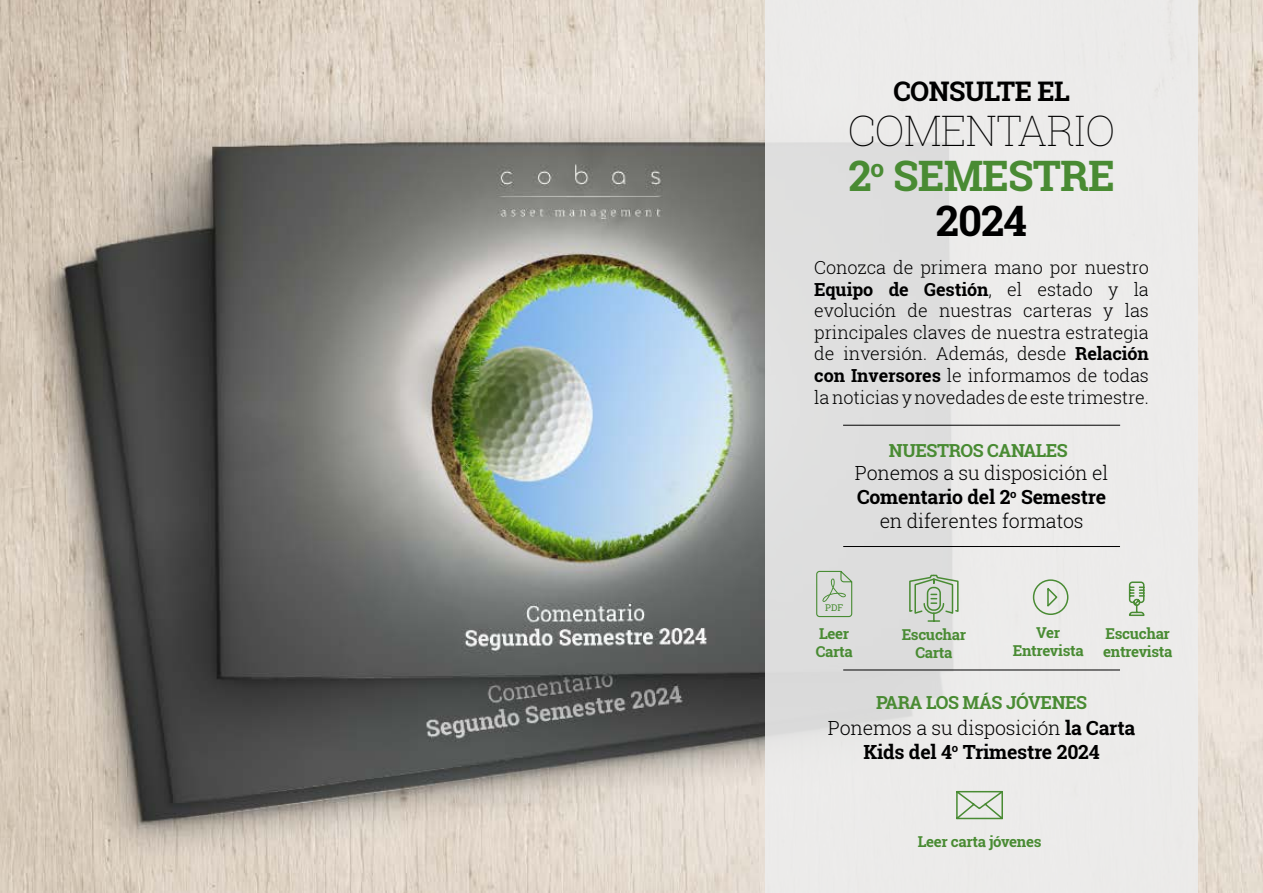
<style>
.page{position:relative;width:1263px;height:893px;background:#fff}
.page>*{position:absolute;margin:0;border:0;box-sizing:border-box;transform-origin:0 0}
.t1{font:100 42px/45px "Roboto Slab";letter-spacing:-.02em;color:#000;text-align:center}
.t2{font:700 27px "Roboto Slab";letter-spacing:-.02em;color:#000}
.t3{font:300 19.5px/24px "Roboto Slab";letter-spacing:-.01em;color:#000;text-align:center}
.t4{font:700 19.5px/24px "Roboto Slab";letter-spacing:-.01em;color:#000;text-align:center}
.t5{font:300 18px/21.6px "Roboto Slab";letter-spacing:-.005em;color:#000;text-align:justify}
.t6{font:700 18px "Roboto Slab";letter-spacing:-.025em;color:#498b33}
.t7{font:700 15px/18px "Roboto Slab";letter-spacing:-.02em;color:#498b33;text-align:center}
.t8{font:9.3px "Roboto Slab";color:#488c33}
.s1{font-weight:700;color:#498b33}
.s2{font-weight:700}
.s3{font-weight:300}
</style>
<div class="page">
<img style="left:0;top:0;width:1263px;height:893px">
<div style="left:765px;top:0;width:433px;height:893px;background:linear-gradient(to right,#e1e1e1,#efeeed)"></div>
<hr style="left:843px;top:670px;width:277px;height:1px;background:#000">
<hr style="left:843px;top:425px;width:277px;height:1px;background:#000">
<hr style="left:843px;top:546px;width:277px;height:1px;background:#000">
<svg style="left:1032px;top:579px;width:37px;height:37px"></svg>
<svg style="left:1128px;top:581px;width:17px;height:36px"></svg>
<svg style="left:816px;top:570px;width:37px;height:48px;background:#c6d0c3"></svg>
<svg style="left:955px;top:790px;width:49px;height:31px;background:#c5d4be"></svg>
<svg style="left:908px;top:574px;width:51px;height:48px;background:#bccbb7"></svg>
<h2 class="t2" style="left:893px;top:72px;width:178px">CONSULTE EL</h2>
<h1 class="t1" style="left:847px;top:107px;width:270px">COMENTARIO<br><span class="s1">2</span><sup>o</sup> <span class="s1">SEMESTRE<br></span><span class="s2">2024</span></h1>
<p class="t5" style="left:814px;top:256px;width:336px">Conozca de primera mano por nuestro <span class="s2">Equipo de Gestión</span>, el estado y la evolución de nuestras carteras y las principales claves de nuestra estrategia de inversión. Además, desde <span class="s2">Relación con Inversores</span> le informamos de todas la noticias y novedades de este trimestre.</p>
<p class="t6" style="left:889px;top:438px;width:180px">NUESTROS CANALES</p>
<p class="t3" style="left:855px;top:461px;width:255px">Ponemos a su disposición el<br><span class="s2">Comentario del 2</span><sup>o</sup> <span class="s2">Semestre </span>en diferentes formatos</p>
<p class="t8" style="left:825px;top:601px;width:20px">PDF</p>
<p class="t7" style="left:816px;top:624px;width:39px;text-align:left">Leer<br>Carta</p>
<p class="t7" style="left:902px;top:625px;width:66px">Escuchar<br>Carta</p>
<p class="t7" style="left:1013px;top:623px;width:72px">Ver<br>Entrevista</p>
<p class="t7" style="left:1103px;top:624px;width:71px;text-align:left">Escuchar entrevista</p>
<p class="t6" style="left:876px;top:690px;width:212px">PARA LOS MÁS JÓVENES</p>
<p class="t4" style="left:828px;top:715px;width:309px"><span class="s3">Ponemos a su disposición</span> la Carta<br>Kids del 4<sup>o</sup> Trimestre 2024</p>
<p class="t7" style="left:918px;top:832px;width:125px">Leer carta jóvenes</p>
</div>
